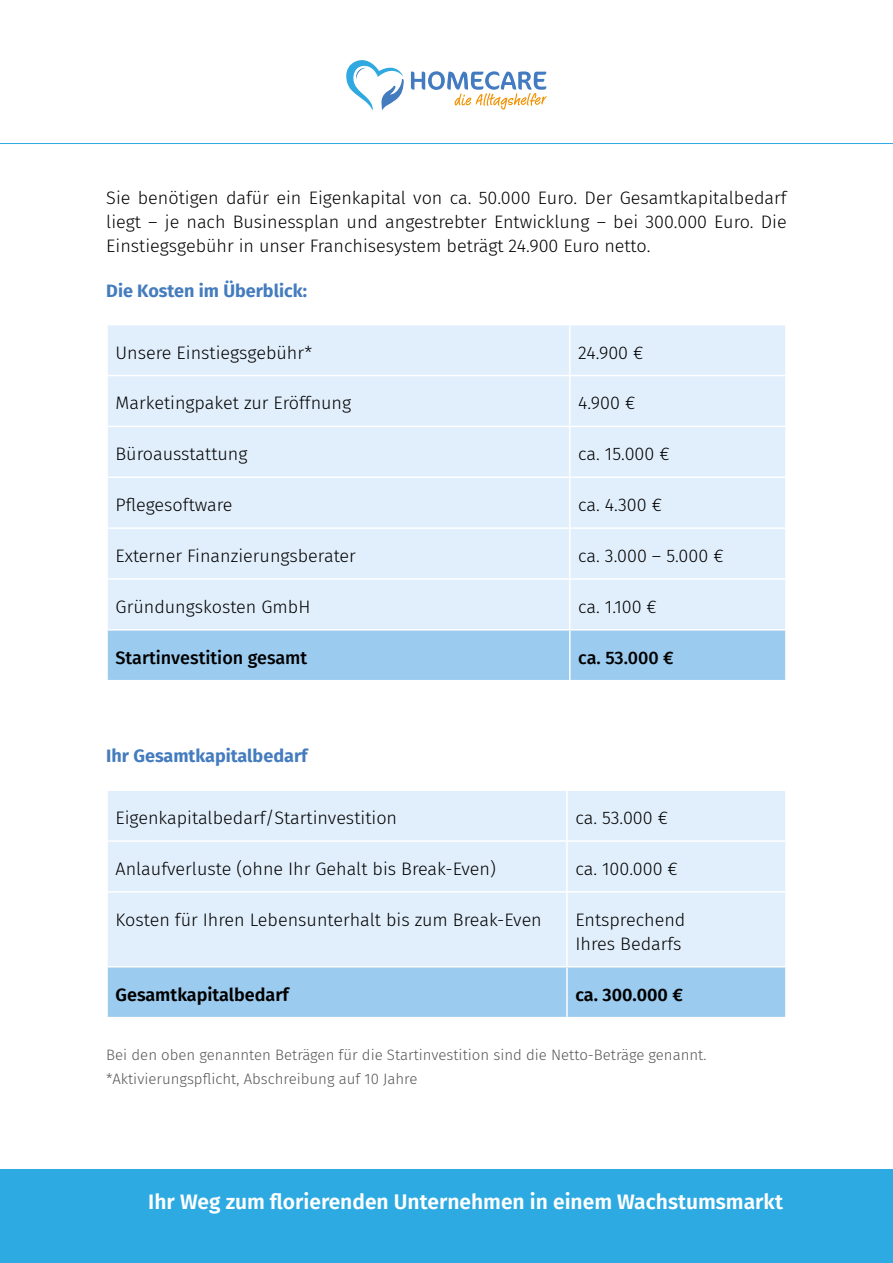
<style>
.page{position:relative;width:893px;height:1263px;background:#fff}
.page>*{position:absolute;margin:0;border:0;box-sizing:border-box;transform-origin:0 0}
.t1{font:600 21px "Fira Sans";color:#fff}
.t2{font:300 18px/24px "Fira Sans";color:#000;text-align:justify}
.t3{font:700 18px "Fira Sans";color:#447cbe}
.t4{font:500 18px "Fira Sans";color:#000}
.t5{font:600 18px "Fira Sans";color:#000}
.t6{font:300 15px/24px "Fira Sans";color:#575756}
</style>
<div class="page">
<div style="left:108px;top:325px;width:677px;height:304px;background:#e1eefb"></div>
<div style="left:108px;top:630px;width:677px;height:50px;background:#9bcbef"></div>
<hr style="left:569px;top:325px;width:2px;height:50px;background:#fff">
<hr style="left:106px;top:375px;width:464px;height:1px;background:#fff">
<hr style="left:570px;top:375px;width:217px;height:1px;background:#fff">
<hr style="left:569px;top:376px;width:2px;height:50px;background:#fff">
<hr style="left:106px;top:426px;width:464px;height:1px;background:#fff">
<hr style="left:570px;top:426px;width:217px;height:1px;background:#fff">
<hr style="left:569px;top:427px;width:2px;height:49px;background:#fff">
<hr style="left:106px;top:476px;width:464px;height:2px;background:#fff">
<hr style="left:570px;top:476px;width:217px;height:2px;background:#fff">
<hr style="left:569px;top:478px;width:2px;height:49px;background:#fff">
<hr style="left:106px;top:527px;width:464px;height:2px;background:#fff">
<hr style="left:570px;top:527px;width:217px;height:2px;background:#fff">
<hr style="left:569px;top:529px;width:2px;height:49px;background:#fff">
<hr style="left:106px;top:578px;width:464px;height:2px;background:#fff">
<hr style="left:570px;top:578px;width:217px;height:2px;background:#fff">
<hr style="left:569px;top:580px;width:2px;height:49px;background:#fff">
<hr style="left:569px;top:630px;width:2px;height:50px;background:#fff">
<div style="left:108px;top:791px;width:677px;height:175px;background:#e1eefb"></div>
<div style="left:108px;top:967px;width:677px;height:50px;background:#9bcbef"></div>
<hr style="left:566px;top:791px;width:2px;height:49px;background:#fff">
<hr style="left:106px;top:840px;width:461px;height:2px;background:#fff">
<hr style="left:567px;top:840px;width:220px;height:2px;background:#fff">
<hr style="left:566px;top:842px;width:2px;height:49px;background:#fff">
<hr style="left:106px;top:891px;width:461px;height:2px;background:#fff">
<hr style="left:567px;top:891px;width:220px;height:2px;background:#fff">
<hr style="left:566px;top:893px;width:2px;height:73px;background:#fff">
<hr style="left:566px;top:967px;width:2px;height:50px;background:#fff">
<svg style="left:346px;top:60px;width:58px;height:51px"></svg>
<svg style="left:411px;top:71px;width:136px;height:39px"></svg>
<div style="left:0;top:1169px;width:893px;height:94px;background:#2daae2"></div>
<hr style="left:0;top:143px;width:893px;height:1px;background:#2daae2">
<p class="t2" style="left:106px;top:186px;width:682px">Sie benötigen dafür ein Eigenkapital von ca. 50.000 Euro. Der Gesamtkapitalbedarf liegt – je nach Businessplan und angestrebter Entwicklung – bei 300.000 Euro. Die Einstiegsgebühr in unser Franchisesystem beträgt 24.900 Euro netto.</p>
<p class="t3" style="left:106px;top:275px;width:202px">Die Kosten im Überblick:</p>
<p class="t2" style="left:116px;top:340px;width:198px">Unsere Einstiegsgebühr*</p>
<p class="t2" style="left:578px;top:340px;width:67px">24.900 €</p>
<p class="t2" style="left:116px;top:391px;width:237px">Marketingpaket zur Eröffnung</p>
<p class="t2" style="left:578px;top:391px;width:58px">4.900 €</p>
<p class="t2" style="left:116px;top:442px;width:133px">Büroausstattung</p>
<p class="t2" style="left:578px;top:442px;width:93px">ca. 15.000 €</p>
<p class="t2" style="left:116px;top:493px;width:119px">Pflegesoftware</p>
<p class="t2" style="left:578px;top:493px;width:85px">ca. 4.300 €</p>
<p class="t2" style="left:116px;top:544px;width:242px">Externer Finanzierungsberater</p>
<p class="t2" style="left:578px;top:544px;width:147px">ca. 3.000 – 5.000 €</p>
<p class="t2" style="left:116px;top:594px;width:196px">Gründungskosten GmbH</p>
<p class="t2" style="left:578px;top:594px;width:80px">ca. 1.100 €</p>
<p class="t4" style="left:116px;top:643px;width:193px">Startinvestition gesamt</p>
<p class="t4" style="left:578px;top:643px;width:97px">ca. 53.000 €</p>
<p class="t3" style="left:106px;top:741px;width:203px">Ihr Gesamtkapitalbedarf</p>
<p class="t2" style="left:116px;top:806px;width:283px">Eigenkapitalbedarf/Startinvestition</p>
<p class="t2" style="left:575px;top:806px;width:94px">ca. 53.000 €</p>
<p class="t2" style="left:116px;top:856px;width:382px">Anlaufverluste (ohne Ihr Gehalt bis Break-Even)</p>
<p class="t2" style="left:575px;top:856px;width:104px">ca. 100.000 €</p>
<p class="t2" style="left:116px;top:907px;width:428px">Kosten für Ihren Lebensunterhalt bis zum Break-Even</p>
<p class="t2" style="left:575px;top:907px;width:111px">Entsprechend<br>Ihres Bedarfs</p>
<p class="t5" style="left:116px;top:979px;width:175px">Gesamtkapitalbedarf</p>
<p class="t5" style="left:575px;top:979px;width:109px">ca. 300.000 €</p>
<p class="t6" style="left:106px;top:1043px;width:602px">Bei den oben genannten Beträgen für die Startinvestition sind die Netto-Beträge genannt. *Aktivierungspflicht, Abschreibung auf 10 Jahre</p>
<p class="t1" style="left:148px;top:1184px;width:636px">Ihr Weg zum florierenden Unternehmen in einem Wachstumsmarkt</p>
</div>
